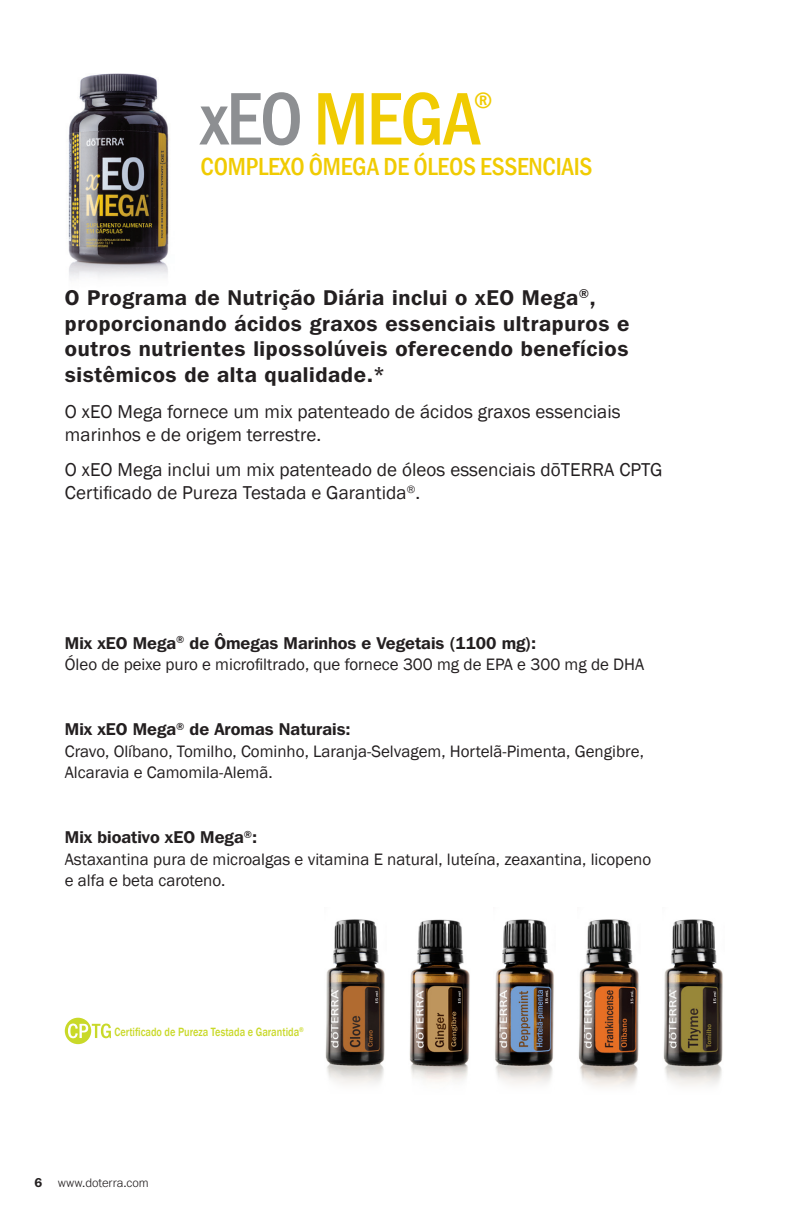
<style>
.page{position:relative;width:792px;height:1224px;background:#fff}
.page>*{position:absolute;margin:0;border:0;box-sizing:border-box;transform-origin:0 0}
.t1{font:500 condensed 77px "Franklin Gothic";letter-spacing:-.025em;color:#f0cb02}
.t2{font:500 condensed 25.4px "Franklin Gothic";letter-spacing:-.01em;color:#f0cb02}
.t3{font:500 condensed 23.4px "Franklin Gothic";color:#f0cb02}
.large_text_bold{font:600 21.2px/25.6px "Franklin Gothic IT Cby BT";letter-spacing:.03em;color:#231f20}
.body_large{font:19.2px/23.4px "Franklin Gothic";letter-spacing:.005em;color:#231f20}
.body_small{font:17px/21.2px "Franklin Gothic";color:#231f20}
.t4{font:300 12.8px "Franklin Gothic URW";color:#231f20}
.body_large-2{font:500 12.4px "Franklin Gothic";color:#c9d929;scale:.83 1}
.s1{color:#8d8f92}
.s2{font-family:"Franklin Gothic IT Cby BT";font-weight:600}
</style>
<div class="page">
<img style="left:495px;top:919px;width:59px;height:165px">
<img style="left:409px;top:919px;width:61px;height:163px">
<img style="left:325px;top:919px;width:60px;height:165px">
<img style="left:578px;top:919px;width:61px;height:168px">
<img style="left:663px;top:919px;width:60px;height:167px">
<img style="left:68px;top:73px;width:102px;height:205px">
<svg style="left:65px;top:1018px;width:46px;height:26px"></svg>
<p class="t1" style="left:201px;top:68px;width:282px"><span class="s1">xEO</span> MEGA</p>
<p class="t3" style="left:474px;top:85px;width:20px">®</p>
<p class="t2" style="left:201px;top:150px;width:393px">COMPLEXO ÔMEGA DE ÓLEOS ESSENCIAIS</p>
<p class="large_text_bold" style="left:65px;top:284px;width:566px">O Programa de Nutrição Diária inclui o xEO Mega<sup>®</sup>, proporcionando ácidos graxos essenciais ultrapuros e outros nutrientes lipossolúveis oferecendo benefícios sistêmicos de alta qualidade.*</p>
<p class="body_large" style="left:65px;top:400px;width:557px">O xEO Mega fornece um mix patenteado de ácidos graxos essenciais marinhos e de origem terrestre.</p>
<p class="body_large" style="left:65px;top:458px;width:599px">O xEO Mega inclui um mix patenteado de óleos essenciais dōTERRA CPTG<br>Certificado de Pureza Testada e Garantida<sup>®</sup>.</p>
<p class="body_small" style="left:65px;top:633px;width:581px"><span class="s2">Mix xEO Mega</span><sup>®</sup> <span class="s2">de Ômegas Marinhos e Vegetais (1100 mg):<br></span>Óleo de peixe puro e microfiltrado, que fornece 300 mg de EPA e 300 mg de DHA</p>
<p class="body_small" style="left:65px;top:720px;width:581px"><span class="s2">Mix xEO Mega</span><sup>®</sup> <span class="s2">de Aromas Naturais:<br></span>Cravo, Olíbano, Tomilho, Cominho, Laranja-Selvagem, Hortelã-Pimenta, Gengibre,<br>Alcaravia e Camomila-Alemã.</p>
<p class="body_small" style="left:65px;top:827px;width:588px"><span class="s2">Mix bioativo xEO Mega</span><sup>®</sup><span class="s2">:<br></span>Astaxantina pura de microalgas e vitamina E natural, luteína, zeaxantina, licopeno e alfa e beta caroteno.</p>
<p class="body_large-2" style="left:114px;top:1024px;width:230px">Certificado de Pureza Testada e Garantida<sup>®</sup></p>
<p class="t4" style="left:35px;top:1175px;width:116px"><span class="s2">6</span> www.doterra.com</p>
</div>
